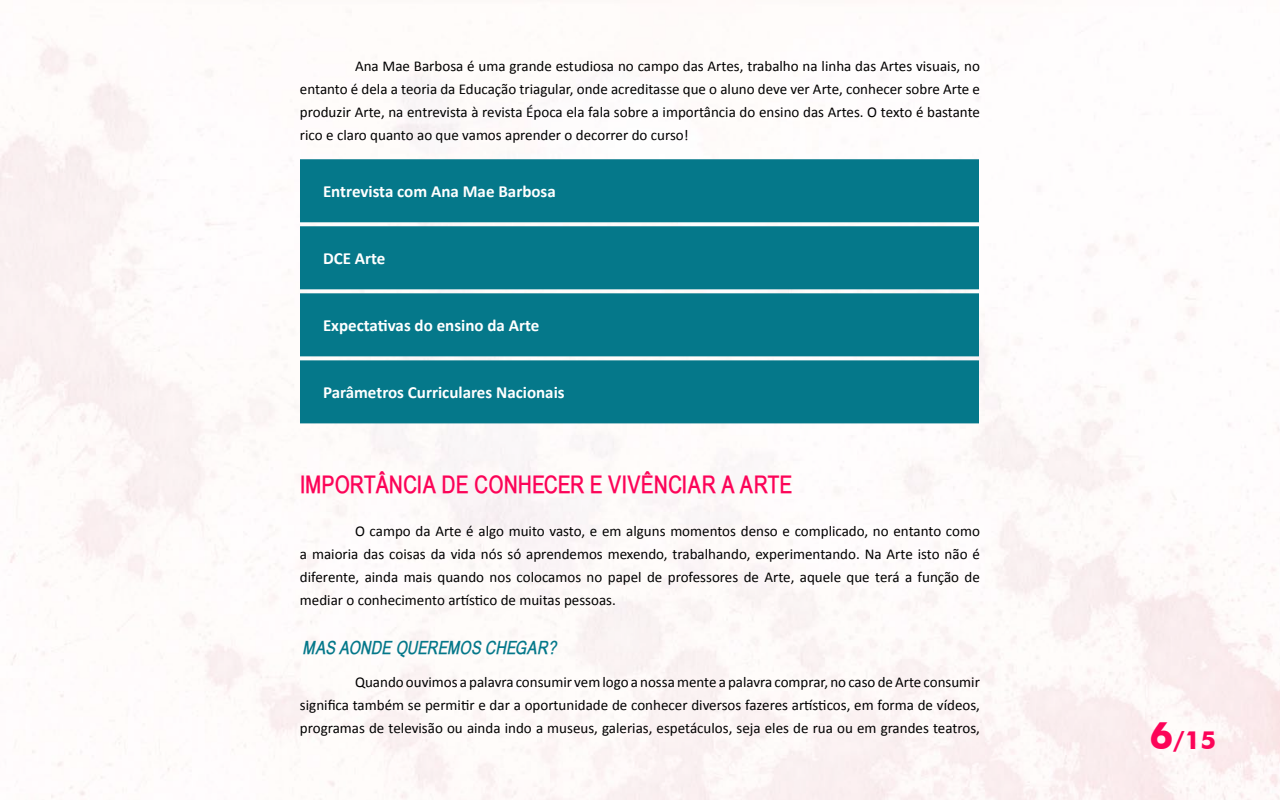
<style>
.page{position:relative;width:1280px;height:800px;background:#fff}
.page>*{position:absolute;margin:0;border:0;box-sizing:border-box;transform-origin:0 0}
.t1{font:700 25px "Futura BT";color:#fc0458}
.t2{font:700 24px "Babel Sans";color:#fc0458}
.t3{font:italic 700 18px "Babel Sans";color:#05788a}
.t4{font:700 17px "Calibri";color:#fff}
.t5{font:15px/23px "Calibri";color:#000;text-align:justify}
.s1{font-size:38px}
</style>
<div class="page">
<div style="left:300px;top:159px;width:679px;height:63px;background:#05788a"></div>
<div style="left:300px;top:226px;width:679px;height:63px;background:#05788a"></div>
<div style="left:300px;top:293px;width:679px;height:63px;background:#05788a"></div>
<div style="left:300px;top:360px;width:679px;height:63px;background:#05788a"></div>
<p class="t5" style="left:300px;top:55px;width:682px;text-indent:55px">Ana Mae Barbosa é uma grande estudiosa no campo das Artes, trabalho na linha das Artes visuais, no entanto é dela a teoria da Educação triagular, onde acreditasse que o aluno deve ver Arte, conhecer sobre Arte e produzir Arte, na entrevista à revista Época ela fala sobre a importância do ensino das Artes. O texto é bastante rico e claro quanto ao que vamos aprender o decorrer do curso!</p>
<p class="t4" style="left:323px;top:181px;width:234px">Entrevista com Ana Mae Barbosa</p>
<p class="t4" style="left:323px;top:248px;width:64px">DCE Arte</p>
<p class="t4" style="left:323px;top:315px;width:218px">Expectativas do ensino da Arte</p>
<p class="t4" style="left:323px;top:382px;width:243px">Parâmetros Curriculares Nacionais</p>
<h2 class="t2" style="left:300px;top:471px;width:495px">IM PORTÂNCIA DE CONHECER E VIVÊNCIAR A ARTE</h2>
<p class="t5" style="left:300px;top:520px;width:682px;text-indent:55px">O campo da Arte é algo muito vasto, e em alguns momentos denso e complicado, no entanto como a maioria das coisas da vida nós só aprendemos mexendo, trabalhando, experimentando. Na Arte isto não é diferente, ainda mais quando nos colocamos no papel de professores de Arte, aquele que terá a função de mediar o conhecimento artístico de muitas pessoas.</p>
<p class="t3" style="left:304px;top:638px;width:255px">MAS AONDE QUEREMOS CHEGAR?</p>
<p class="t5" style="left:300px;top:671px;width:681px;text-indent:55px">Quando ouvimos a palavra consumir vem logo a nossa mente a palavra comprar, no caso de Arte consumir significa também se permitir e dar a oportunidade de conhecer diversos fazeres artísticos, em forma de vídeos, programas de televisão ou ainda indo a museus, galerias, espetáculos, seja eles de rua ou em grandes teatros,</p>
<h1 class="t1" style="left:1150px;top:725px;width:68px"><span class="s1">6</span>/15</h1>
</div>
